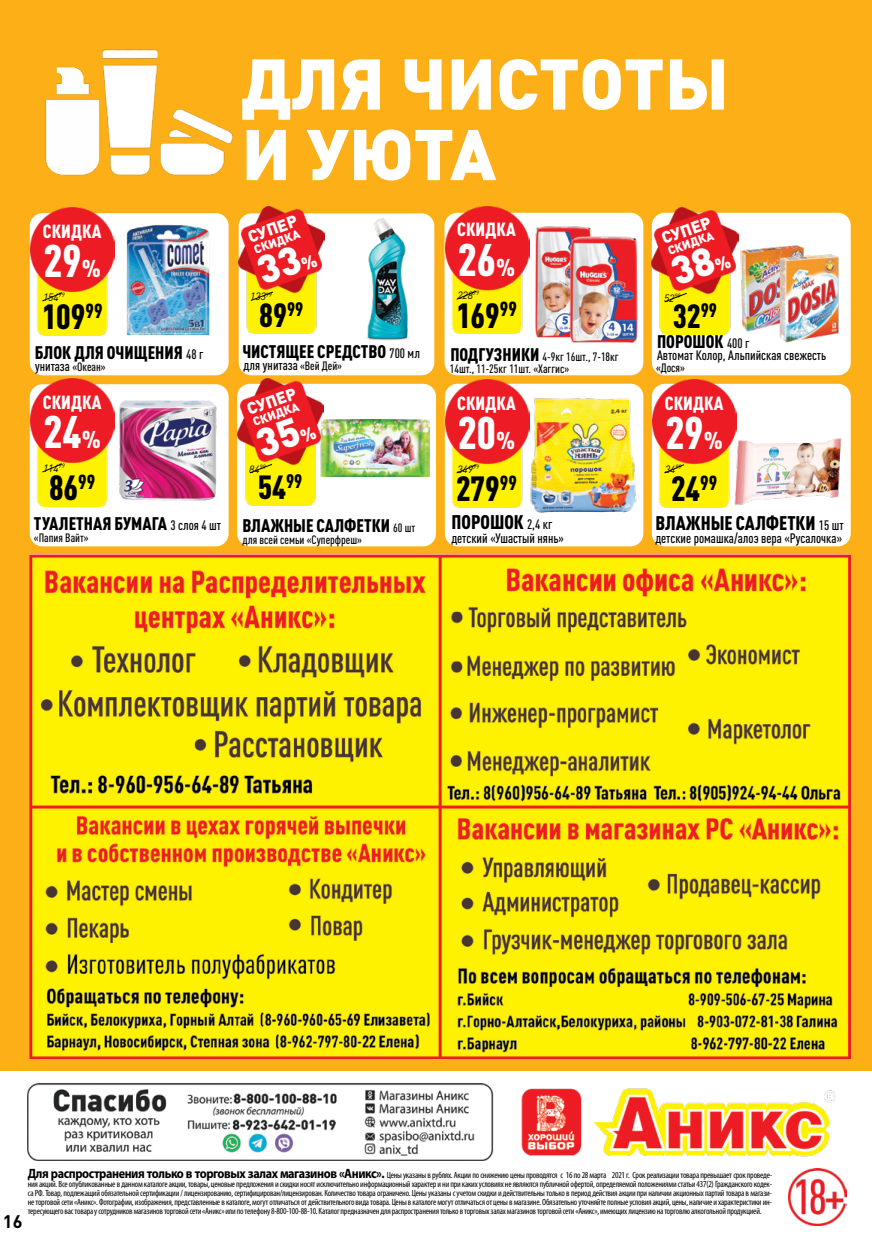
<style>
.page{position:relative;width:872px;height:1234px;background:#fff}
.page>*{position:absolute;margin:0;border:0;box-sizing:border-box;transform-origin:0 0}
.t1{font:900 70.5px/70.5px "DIN Pro";color:#fff}
.t2{font:900 condensed 45px "DIN Pro";color:#fff}
.t3{font:900 condensed 34.5px "DIN Pro";color:#000}
.t4{font:900 condensed 33px "DIN Pro";color:#000}
.t5{font:900 condensed 19.5px "DIN Pro";color:#000}
.t6{font:900 condensed 18.75px "DIN Pro";color:#fff}
.t7{font:900 condensed 18px "DIN Pro";color:#000}
.t8{font:700 18px "DIN Pro";color:#000}
.t9{font:900 16.5px "DIN Pro";color:#fff}
.t10{font:500 condensed 13.5px "DIN Pro";color:#000}
.t11{font:500 condensed 12px/12px "DIN Pro";color:#000}
.t12{font:900 12px "DIN Pro";color:#fff}
.t13{font:italic 10.5px "DIN Pro";color:#000}
.t14{font:condensed 9px/9px "Myriad Pro";letter-spacing:-.025em;color:#000;text-align:justify}
.s1{font-size:24px}
.s2{font-weight:500;font-size:13.5px}
.s3{font-size:12px}
.s4{font-weight:900;font-size:18px}
.s5{font-weight:500;font-size:12px}
.s6{font-weight:700;font-stretch:normal;font-size:13.5px}
</style>
<div class="page">
<div style="left:0;top:0;width:872px;height:1233px;background:#fcaf17"></div>
<div style="left:0;top:1071px;width:872px;height:162px;background:#fff"></div>
<img style="left:28px;top:1083px;width:808px;height:76px">
<img style="left:789px;top:1168px;width:57px;height:57px">
<div style="left:445px;top:383px;width:198px;height:163px;background:#fff;border-radius:13px"></div>
<div style="left:652px;top:384px;width:198px;height:162px;background:#fff;border-radius:13px"></div>
<img style="left:529px;top:398px;width:108px;height:115px">
<img style="left:736px;top:438px;width:106px;height:67px">
<img style="left:653px;top:380px;width:83px;height:127px">
<svg style="left:664px;top:464px;width:20px;height:9px"></svg>
<img style="left:445px;top:380px;width:84px;height:127px">
<svg style="left:456px;top:464px;width:21px;height:9px"></svg>
<div style="left:652px;top:213px;width:198px;height:162px;background:#fff;border-radius:13px"></div>
<div style="left:30px;top:384px;width:199px;height:162px;background:#fff;border-radius:13px"></div>
<div style="left:30px;top:213px;width:199px;height:162px;background:#fff;border-radius:13px"></div>
<div style="left:444px;top:213px;width:199px;height:162px;background:#fff;border-radius:13px"></div>
<div style="left:237px;top:384px;width:199px;height:162px;background:#fff;border-radius:13px"></div>
<img style="left:445px;top:206px;width:84px;height:127px">
<svg style="left:456px;top:290px;width:21px;height:10px"></svg>
<img style="left:31px;top:379px;width:84px;height:127px">
<svg style="left:42px;top:463px;width:21px;height:9px"></svg>
<img style="left:31px;top:208px;width:84px;height:127px">
<svg style="left:42px;top:292px;width:21px;height:9px"></svg>
<img style="left:740px;top:245px;width:99px;height:98px">
<img style="left:106px;top:388px;width:111px;height:118px">
<img style="left:106px;top:217px;width:104px;height:119px">
<img style="left:323px;top:419px;width:107px;height:57px">
<img style="left:652px;top:207px;width:86px;height:127px">
<svg style="left:664px;top:292px;width:23px;height:10px"></svg>
<img style="left:237px;top:378px;width:86px;height:127px">
<svg style="left:249px;top:463px;width:23px;height:10px"></svg>
<img style="left:526px;top:215px;width:113px;height:128px">
<img style="left:45px;top:49px;width:188px;height:127px">
<img style="left:30px;top:554px;width:820px;height:503px">
<div style="left:239px;top:213px;width:195px;height:162px;background:#fff;border-radius:13px"></div>
<img style="left:366px;top:218px;width:43px;height:122px">
<img style="left:238px;top:206px;width:86px;height:127px">
<svg style="left:250px;top:291px;width:23px;height:10px"></svg>
<svg style="left:669px;top:246px;width:62px;height:40px;background:#eb2822"></svg>
<svg style="left:254px;top:417px;width:63px;height:40px;background:#eb2923"></svg>
<svg style="left:255px;top:245px;width:63px;height:40px;background:#eb2923"></svg>
<h1 class="t1" style="left:241px;top:40px;width:489px">ДЛЯ ЧИСТОТЫ<br>И УЮТА</h1>
<h3 class="t6" style="left:43px;top:217px;width:60px">СКИДКА</h3>
<h2 class="t2" style="left:44px;top:226px;width:59px">29<span class="s1">%</span></h2>
<h3 class="t9" style="left:243px;top:224px;width:53px;rotate:-20deg">СУПЕР</h3>
<h3 class="t12" style="left:251px;top:240px;width:50px;rotate:-20deg">СКИДКА</h3>
<h3 class="t6" style="left:457px;top:215px;width:60px">СКИДКА</h3>
<h2 class="t2" style="left:458px;top:224px;width:59px">26<span class="s1">%</span></h2>
<h3 class="t9" style="left:657px;top:225px;width:53px;rotate:-20deg">СУПЕР</h3>
<h3 class="t12" style="left:664px;top:241px;width:50px;rotate:-20deg">СКИДКА</h3>
<p class="t13" style="left:43px;top:288px;width:23px">154<sup>99</sup></p>
<h3 class="t3" style="left:42px;top:290px;width:62px">109<sup>99</sup></h3>
<p class="t13" style="left:250px;top:288px;width:23px">133<sup>99</sup></p>
<h3 class="t4" style="left:259px;top:289px;width:46px">89<sup>99</sup></h3>
<p class="t13" style="left:457px;top:287px;width:23px">228<sup>99</sup></p>
<h3 class="t3" style="left:456px;top:288px;width:62px">169<sup>99</sup></h3>
<p class="t13" style="left:664px;top:289px;width:18px">52<sup>99</sup></p>
<h3 class="t4" style="left:673px;top:290px;width:46px">32<sup>99</sup></h3>
<h3 class="t7" style="left:35px;top:339px;width:170px">БЛОК ДЛЯ ОЧИЩЕНИЯ <span class="s2">48 г</span></h3>
<h3 class="t10" style="left:35px;top:356px;width:72px">унитаза <span class="s3">«Океан»</span></h3>
<h3 class="t7" style="left:242px;top:337px;width:179px">ЧИСТЯЩЕЕ СРЕДСТВО <span class="s2">700 мл</span></h3>
<h3 class="t10" style="left:244px;top:355px;width:100px">для унитаза <span class="s3">«Вей Дей»</span></h3>
<h3 class="t11" style="left:450px;top:350px;width:170px"><span class="s4">ПОДГУЗНИКИ</span> 4-9кг 16шт., 7-18кг<br>14шт., 11-25кг 11шт. «Хаггис»</h3>
<h3 class="t7" style="left:657px;top:327px;width:94px">ПОРОШОК <span class="s2">400 г</span></h3>
<h3 class="t10" style="left:657px;top:345px;width:170px">Автомат Колор, Альпийская свежесть</h3>
<h3 class="t11" style="left:656px;top:361px;width:30px">«Дося»</h3>
<h3 class="t6" style="left:43px;top:388px;width:60px">СКИДКА</h3>
<h2 class="t2" style="left:44px;top:397px;width:59px">24<span class="s1">%</span></h2>
<h3 class="t9" style="left:242px;top:396px;width:53px;rotate:-20deg">СУПЕР</h3>
<h3 class="t12" style="left:250px;top:412px;width:50px;rotate:-20deg">СКИДКА</h3>
<h3 class="t6" style="left:457px;top:388px;width:60px">СКИДКА</h3>
<h2 class="t2" style="left:458px;top:398px;width:59px">20<span class="s1">%</span></h2>
<h3 class="t6" style="left:665px;top:388px;width:60px">СКИДКА</h3>
<h2 class="t2" style="left:665px;top:398px;width:59px">29<span class="s1">%</span></h2>
<p class="t13" style="left:43px;top:459px;width:23px">114<sup>99</sup></p>
<h3 class="t3" style="left:49px;top:461px;width:48px">86<sup>99</sup></h3>
<p class="t13" style="left:249px;top:460px;width:18px">84<sup>99</sup></p>
<h3 class="t4" style="left:258px;top:461px;width:46px">54<sup>99</sup></h3>
<p class="t13" style="left:457px;top:460px;width:23px">349<sup>99</sup></p>
<h3 class="t3" style="left:456px;top:462px;width:62px">279<sup>99</sup></h3>
<p class="t13" style="left:665px;top:460px;width:18px">34<sup>99</sup></p>
<h3 class="t3" style="left:671px;top:462px;width:48px">24<sup>99</sup></h3>
<h3 class="t7" style="left:34px;top:510px;width:189px">ТУАЛЕТНАЯ БУМАГА <span class="s2">3 слоя 4 шт</span></h3>
<h3 class="t11" style="left:34px;top:531px;width:56px">«Папия Вайт»</h3>
<h3 class="t7" style="left:242px;top:511px;width:174px">ВЛАЖНЫЕ САЛФЕТКИ <span class="s5">60 шт</span></h3>
<h3 class="t11" style="left:242px;top:532px;width:121px">для всей семьи «Суперфреш»</h3>
<h3 class="t5" style="left:451px;top:507px;width:102px">ПОРОШОК <span class="s2">2,4 кг</span></h3>
<h3 class="t10" style="left:451px;top:528px;width:114px">детский «Ушастый нянь»</h3>
<h3 class="t5" style="left:655px;top:507px;width:190px">ВЛАЖНЫЕ САЛФЕТКИ <span class="s2">15 шт</span></h3>
<h3 class="t10" style="left:655px;top:528px;width:188px">детские ромашка/алоэ вера «Русалочка»</h3>
<p class="t14" style="left:28px;top:1170px;width:746px"><span class="s6">Для распространения только в торговых залах магазинов «Аникс».</span> Цены указаны в рублях. Акции по снижению цены проводятся с 16 по 28 марта 2021 г. Срок реализации товара превышает срок проведе&shy;ния акций. Все опубликованные в данном каталоге акции, товары, ценовые предложения и скидки носят исключительно информационный характер и ни при каких условиях не являются публичной офертой, определяемой положениями статьи 437(2) Гражданского кодек&shy;са РФ. Товар, подлежащий обязательной сертификации / лицензированию, сертифицирован/лицензирован. Количество товара ограничено. Цены указаны с учетом скидки и действительны только в период действия акции при наличии акционных партий товара в магази&shy;не торговой сети «Аникс». Фотографии, изображения, представленные в каталоге, могут отличаться от действительного вида товара. Цены в каталоге могут отличаться от цены в магазине. Обязательно уточняйте полные условия акций, цены, наличие и характеристики ин&shy;тересующего вас товара у сотрудников магазинов торговой сети «Аникс» или по телефону 8-800-100-88-10. Каталог предназначен для распространения только в торговых залах магазинов торговой сети «Аникс», имеющих лицензию на торговлю алкогольной продукцией.</p>
<h3 class="t8" style="left:3px;top:1205px;width:21px">16</h3>
</div>
